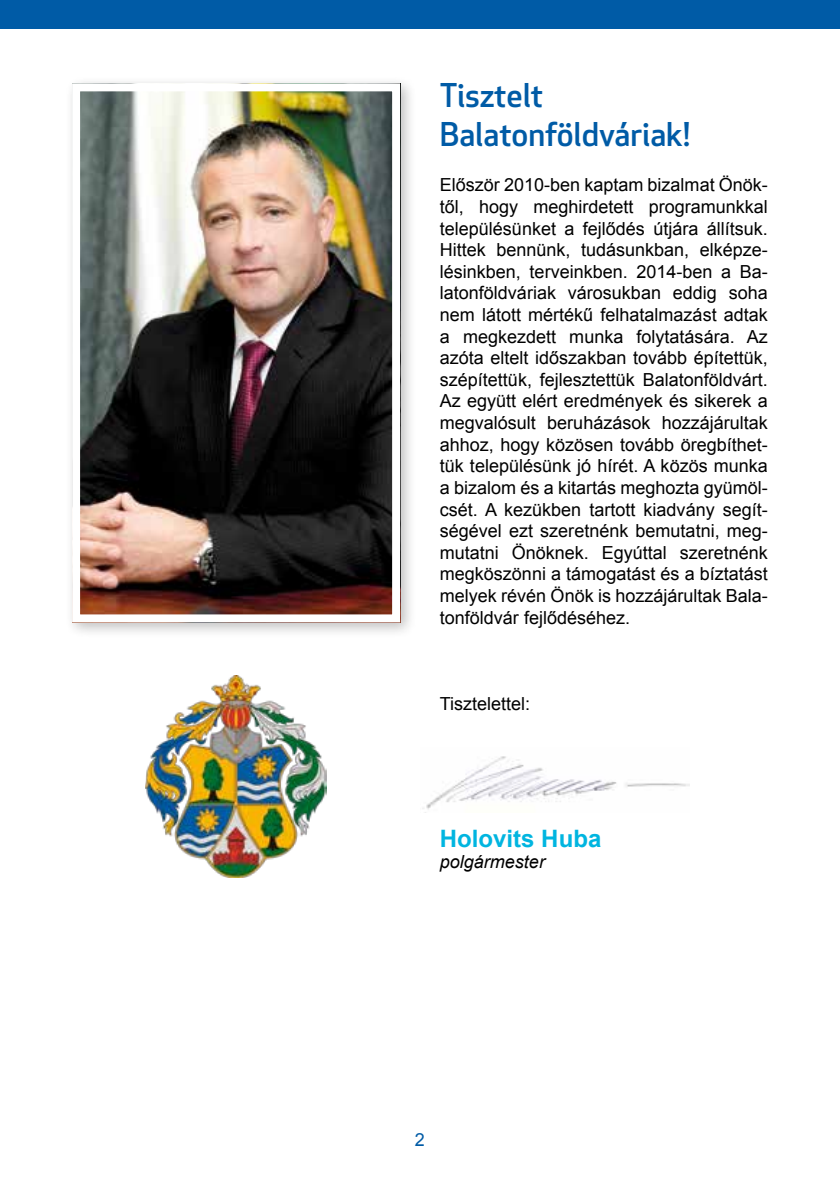
<style>
.page{position:relative;width:840px;height:1191px;background:#fff}
.page>*{position:absolute;margin:0;border:0;box-sizing:border-box;transform-origin:0 0}
.t1{font:500 32px/38.4px "Apex New";color:#005ba6}
.t2{font:700 24px "Arial";color:#00b5e0}
.t3{font:18px/21.6px "Arial";color:#000;text-align:justify}
.t4{font:italic 18px "Arial";color:#000}
.t5{font:18px "Arial";color:#005ba6}
</style>
<div class="page">
<div style="left:65px;top:76px;width:352px;height:563px;background:#000;opacity:.25"></div>
<img style="left:81px;top:92px;width:310px;height:521px">
<div style="left:72px;top:83px;width:328px;height:539px;border:8px solid #fff"></div>
<div style="left:0;top:0;width:839px;height:28px;background:#005ba6"></div>
<img style="left:422px;top:756px;width:267px;height:54px">
<img style="left:146px;top:675px;width:180px;height:202px">
<h1 class="t1" style="left:439px;top:76px;width:251px">Tisztelt<br>Balatonföldváriak!</h1>
<p class="t3" style="left:439px;top:174px;width:329px">Először 2010-ben kaptam bizalmat Önök&shy;től, hogy meghirdetett programunkkal településünket a fejlődés útjára állítsuk.<br>Hittek bennünk, tudásunkban, elképze&shy;lésinkben, terveinkben. 2014-ben a Ba&shy;latonföldváriak városukban eddig soha nem látott mértékű felhatalmazást adtak a megkezdett munka folytatására. Az azóta eltelt időszakban tovább építettük, szépítettük, fejlesztettük Balatonföldvárt.<br>Az együtt elért eredmények és sikerek a megvalósult beruházások hozzájárultak ahhoz, hogy közösen tovább öregbíthet&shy;tük településünk jó hírét. A közös munka a bizalom és a kitartás meghozta gyümöl&shy;csét. A kezükben tartott kiadvány segít&shy;ségével ezt szeretnénk bemutatni, meg&shy;mutatni Önöknek. Egyúttal szeretnénk megköszönni a támogatást és a bíztatást melyek révén Önök is hozzájárultak Bala&shy;tonföldvár fejlődéséhez.</p>
<p class="t3" style="left:439px;top:693px;width:92px">Tisztelettel:</p>
<h2 class="t2" style="left:439px;top:822px;width:163px">Holovits Huba</h2>
<p class="t4" style="left:439px;top:850px;width:107px">polgármester</p>
<p class="t5" style="left:415px;top:1128px;width:12px">2</p>
</div>
